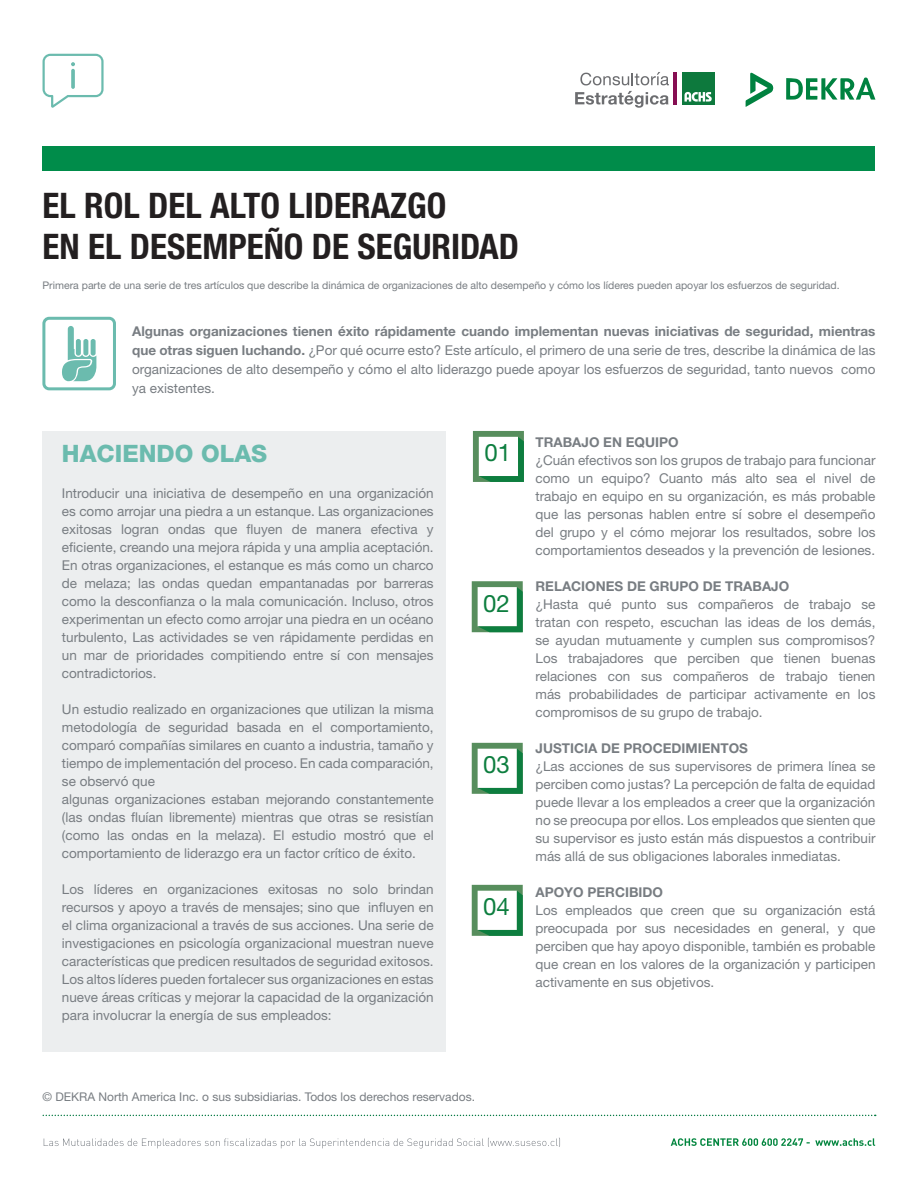
<style>
.page{position:relative;width:918px;height:1188px;background:#fff}
.page>*{position:absolute;margin:0;border:0;box-sizing:border-box;transform-origin:0 0}
.t1{font:700 condensed 35.25px "Helvetica Neue LT Std";color:#231f20}
.t2{font:800 24px "Helvetica Neue LT Std";color:#6bbbae}
.t3{font:24px "Helvetica Neue LT Std";color:#0d7e3f}
.t4{font:13.5px/18px "Helvetica Neue LT Std";color:#787d82;text-align:justify}
.t5{font:700 13.5px "Helvetica Neue LT Std";color:#787d82}
.t6{font:12px "Helvetica Neue LT Std";color:#787d82}
.t7{font:10.5px "Helvetica Neue LT Std";color:#787d82}
.s1{font-weight:700}
</style>
<div class="page">
<div style="left:42px;top:431px;width:404px;height:621px;background:#eceeef"></div>
<svg style="left:43px;top:1115px;width:833px;height:1px"></svg>
<svg style="left:671px;top:1138px;width:204px;height:8px"></svg>
<svg style="left:44px;top:1138px;width:516px;height:10px"></svg>
<div style="left:43px;top:147px;width:832px;height:24px;background:#008c4a"></div>
<svg style="left:43px;top:54px;width:61px;height:54px"></svg>
<svg style="left:746px;top:73px;width:28px;height:34px"></svg>
<svg style="left:786px;top:78px;width:89px;height:22px"></svg>
<div style="left:682px;top:72px;width:32px;height:32px;background:#0d793d"></div>
<svg style="left:685px;top:92px;width:27px;height:10px"></svg>
<hr style="left:673px;top:72px;width:4px;height:32px;background:#860e52">
<svg style="left:580px;top:72px;width:89px;height:13px"></svg>
<svg style="left:575px;top:91px;width:94px;height:17px"></svg>
<div style="left:42px;top:317px;width:74px;height:73px;border:3px solid #6bbbae;border-radius:5px"></div>
<svg style="left:62px;top:326px;width:34px;height:55px"></svg>
<svg style="left:473px;top:431px;width:51px;height:51px"></svg>
<svg style="left:472px;top:581px;width:51px;height:51px"></svg>
<svg style="left:472px;top:743px;width:51px;height:51px"></svg>
<svg style="left:472px;top:885px;width:51px;height:51px"></svg>
<p class="t1" style="left:43px;top:184px;width:405px">EL ROL DEL ALTO LIDERAZGO</p>
<p class="t1" style="left:43px;top:225px;width:478px">EN EL DESEMPEÑO DE SEGURIDAD</p>
<p class="t7" style="left:43px;top:279px;width:799px">Primera parte de una serie de tres artículos que describe la dinámica de organizaciones de alto desempeño y cómo los líderes pueden apoyar los esfuerzos de seguridad.</p>
<p class="t4" style="left:132px;top:321px;width:745px;line-height:19.2px"><span class="s1">Algunas organizaciones tienen éxito rápidamente cuando implementan nuevas iniciativas de seguridad, mientras que otras siguen luchando.</span> ¿Por qué ocurre esto? Este artículo, el primero de una serie de tres, describe la dinámica de las organizaciones de alto desempeño y cómo el alto liderazgo puede apoyar los esfuerzos de seguridad, tanto nuevos como ya existentes.</p>
<p class="t2" style="left:62px;top:439px;width:207px">HACIENDO OLAS</p>
<p class="t4" style="left:62px;top:484px;width:373px">Introducir una iniciativa de desempeño en una organización es como arrojar una piedra a un estanque. Las organizaciones exitosas logran ondas que fluyen de manera efectiva y eficiente, creando una mejora rápida y una amplia aceptación.<br>En otras organizaciones, el estanque es más como un charco de melaza; las ondas quedan empantanadas por barreras como la desconfianza o la mala comunicación. Incluso, otros experimentan un efecto como arrojar una piedra en un océano turbulento, Las actividades se ven rápidamente perdidas en un mar de prioridades compitiendo entre sí con mensajes contradictorios.</p>
<p class="t4" style="left:62px;top:700px;width:373px">Un estudio realizado en organizaciones que utilizan la misma metodología de seguridad basada en el comportamiento, comparó compañías similares en cuanto a industria, tamaño y tiempo de implementación del proceso. En cada comparación, se observó que</p>
<p class="t4" style="left:62px;top:790px;width:373px">algunas organizaciones estaban mejorando constantemente (las ondas fluían libremente) mientras que otras se resistían (como las ondas en la melaza). El estudio mostró que el comportamiento de liderazgo era un factor crítico de éxito.</p>
<p class="t4" style="left:62px;top:880px;width:373px">Los líderes en organizaciones exitosas no solo brindan recursos y apoyo a través de mensajes; sino que influyen en el clima organizacional a través de sus acciones. Una serie de investigaciones en psicología organizacional muestran nueve características que predicen resultados de seguridad exitosos.<br>Los altos líderes pueden fortalecer sus organizaciones en estas nueve áreas críticas y mejorar la capacidad de la organización para involucrar la energía de sus empleados:</p>
<p class="t3" style="left:484px;top:439px;width:28px">01</p>
<p class="t3" style="left:483px;top:589px;width:28px">02</p>
<p class="t3" style="left:483px;top:750px;width:28px">03</p>
<p class="t3" style="left:483px;top:892px;width:28px">04</p>
<p class="t5" style="left:536px;top:434px;width:145px">TRABAJO EN EQUIPO</p>
<p class="t4" style="left:536px;top:451px;width:341px">¿Cuán efectivos son los grupos de trabajo para funcionar como un equipo? Cuanto más alto sea el nivel de trabajo en equipo en su organización, es más probable que las personas hablen entre sí sobre el desempeño del grupo y el cómo mejorar los resultados, sobre los comportamientos deseados y la prevención de lesiones.</p>
<p class="t5" style="left:536px;top:578px;width:255px">RELACIONES DE GRUPO DE TRABAJO</p>
<p class="t4" style="left:536px;top:595px;width:341px">¿Hasta qué punto sus compañeros de trabajo se tratan con respeto, escuchan las ideas de los demás, se ayudan mutuamente y cumplen sus compromisos?<br>Los trabajadores que perciben que tienen buenas relaciones con sus compañeros de trabajo tienen más probabilidades de participar activamente en los compromisos de su grupo de trabajo.</p>
<p class="t5" style="left:536px;top:740px;width:214px">JUSTICIA DE PROCEDIMIENTOS</p>
<p class="t4" style="left:536px;top:757px;width:341px">¿Las acciones de sus supervisores de primera línea se perciben como justas? La percepción de falta de equidad puede llevar a los empleados a creer que la organización no se preocupa por ellos. Los empleados que sienten que su supervisor es justo están más dispuestos a contribuir más allá de sus obligaciones laborales inmediatas.</p>
<p class="t5" style="left:536px;top:884px;width:129px">APOYO PERCIBIDO</p>
<p class="t4" style="left:536px;top:901px;width:341px">Los empleados que creen que su organización está preocupada por sus necesidades en general, y que perciben que hay apoyo disponible, también es probable que crean en los valores de la organización y participen activamente en sus objetivos.</p>
<p class="t6" style="left:43px;top:1089px;width:434px">© DEKRA North America Inc. o sus subsidiarias. Todos los derechos reservados.</p>
</div>
